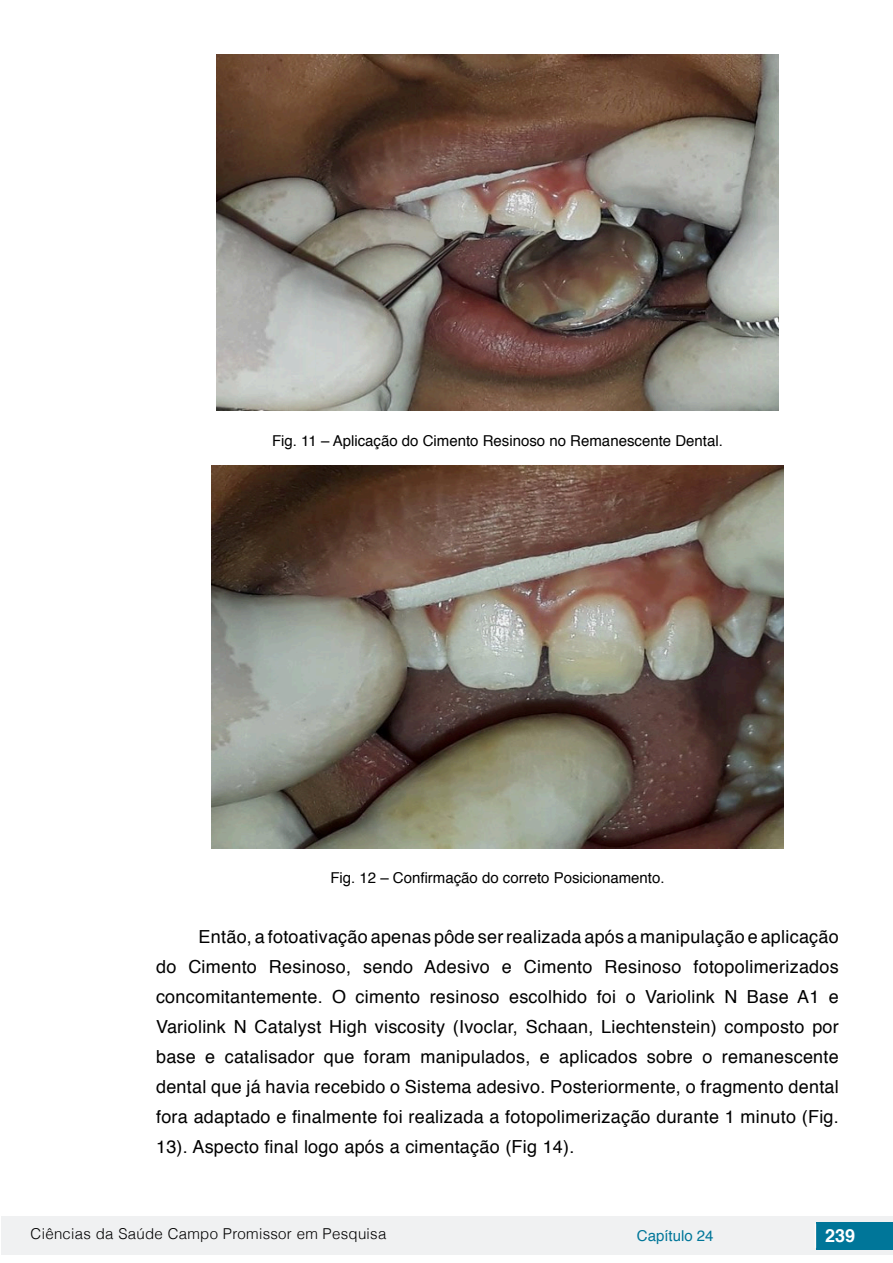
<style>
.page{position:relative;width:893px;height:1263px;background:#fff}
.page>*{position:absolute;margin:0;border:0;box-sizing:border-box;transform-origin:0 0}
.txt{font:18px/30px "Helvetica";letter-spacing:.015em;color:#000;text-align:justify}
.t1{font:700 18px "Helvetica";color:#fff}
.info_tab_gra_imag{font:15px "Helvetica";color:#000}
.t2{font:300 15px "Helvetica";letter-spacing:.02em;color:#000}
.t3{font:15px "Helvetica";color:#007699}
</style>
<div class="page">
<div style="left:1px;top:1216px;width:891px;height:38px;background:#f0f1f2"></div>
<div style="left:816px;top:1222px;width:77px;height:27px;background:#007699"></div>
<svg style="left:815px;top:1224px;width:1px;height:24px"></svg>
<img style="left:217px;top:54px;width:561px;height:357px">
<img style="left:211px;top:466px;width:573px;height:382px">
<p class="info_tab_gra_imag" style="left:272px;top:429px;width:452px">Fig. 11 – Aplicação do Cimento Resinoso no Remanescente Dental.</p>
<p class="info_tab_gra_imag" style="left:330px;top:867px;width:336px">Fig. 12 – Confirmação do correto Posicionamento.</p>
<p class="txt" style="left:156px;top:923px;width:684px;text-indent:43px">Então, a fotoativação apenas pôde ser realizada após a manipulação e aplicação do Cimento Resinoso, sendo Adesivo e Cimento Resinoso fotopolimerizados concomitantemente. O cimento resinoso escolhido foi o Variolink N Base A1 e Variolink N Catalyst High viscosity (Ivoclar, Schaan, Liechtenstein) composto por base e catalisador que foram manipulados, e aplicados sobre o remanescente dental que já havia recebido o Sistema adesivo. Posteriormente, o fragmento dental fora adaptado e finalmente foi realizada a fotopolimerização durante 1 minuto (Fig.<br>13). Aspecto final logo após a cimentação (Fig 14).</p>
<p class="t2" style="left:31px;top:1221px;width:357px">Ciências da Saúde Campo Promissor em Pesquisa</p>
<p class="t3" style="left:637px;top:1224px;width:78px">Capítulo 24</p>
<p class="t1" style="left:825px;top:1221px;width:32px">239</p>
</div>
